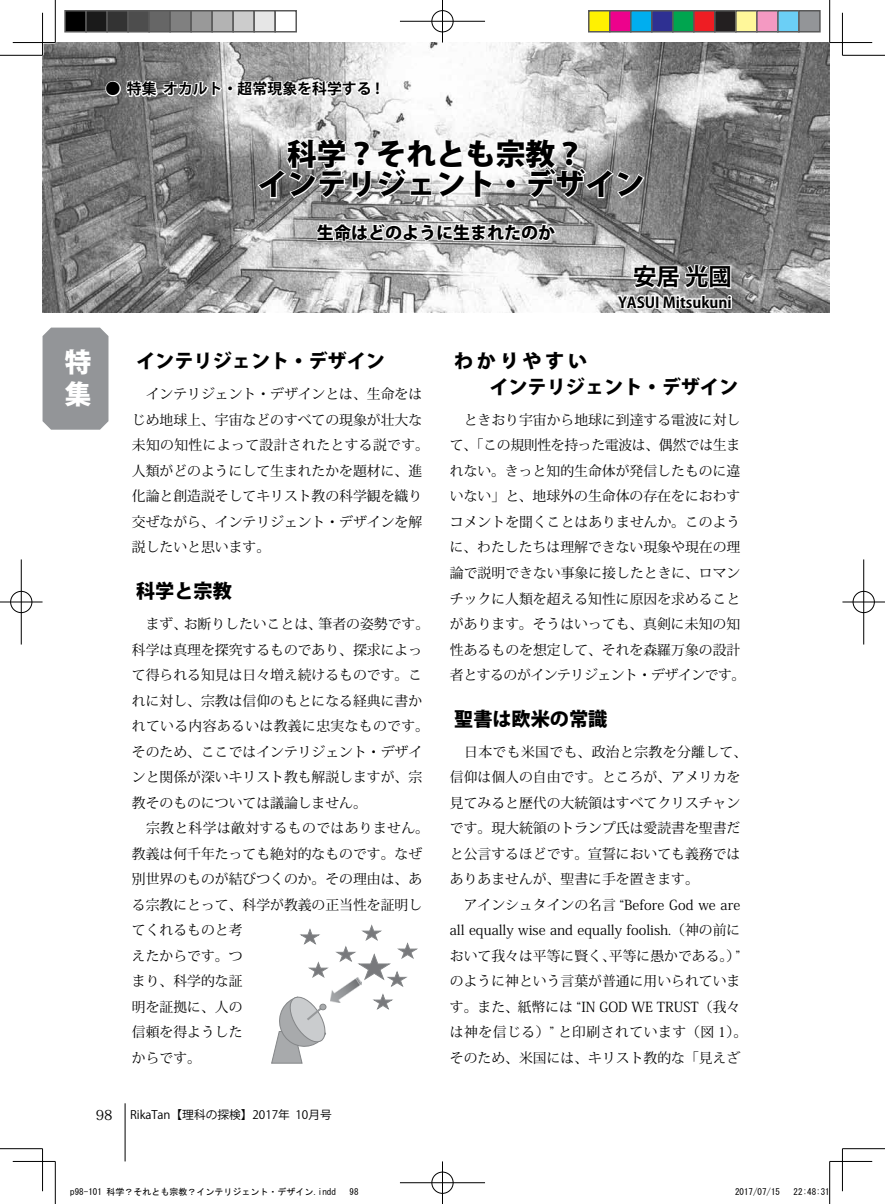
<style>
.page{position:relative;width:885px;height:1204px;background:#fff}
.page>*{position:absolute;margin:0;border:0;box-sizing:border-box;transform-origin:0 0}
.t1{font:800 29.7px/29.7px "Koz Go Pro";color:#000;text-align:center}
.t2{font:800 26.55px/32.1px "Koz Go Pro";color:#fff}
.t3{font:700 23.4px "Koz Go Pro";color:#000}
.t4{font:800 19.2px "Koz Go Pro";color:#000}
.t5{font:800 16.95px "Koz Go Pro";color:#000}
.t6{font:700 14.85px "Koz Go Pro";color:#000}
.t7{font:13.8px/25.5px "Koz Min Pro";color:#000}
.t8{font:11.7px "Koz Go Pro";color:#000}
.t9{font:9px "MS Gothic";color:#000}
</style>
<div class="page">
<hr style="left:125px;top:1103px;width:1px;height:58px;background:#000">
<div style="left:43px;top:327px;width:65px;height:102px;background:#939598"></div>
<img style="left:43px;top:43px;width:786px;height:269px">
<svg style="left:255px;top:137px;width:477px;height:176px"></svg>
<div style="left:727px;top:298px;width:4px;height:11px;border:2px solid #fff"></div>
<div style="left:105px;top:81px;width:16px;height:15px;border:2px solid #fff;border-radius:50%"></div>
<svg style="left:125px;top:43px;width:255px;height:56px"></svg>
<svg style="left:271px;top:996px;width:56px;height:67px"></svg>
<svg style="left:374px;top:993px;width:18px;height:16px"></svg>
<svg style="left:336px;top:925px;width:81px;height:61px"></svg>
<svg style="left:301px;top:928px;width:18px;height:16px"></svg>
<svg style="left:309px;top:962px;width:19px;height:15px"></svg>
<img style="left:331px;top:977px;width:31px;height:25px">
<hr style="left:13px;top:41px;width:42px;height:3px;background:#fff">
<hr style="left:41px;top:13px;width:3px;height:42px;background:#fff">
<hr style="left:0;top:55px;width:43px;height:1px;background:#000">
<hr style="left:842px;top:55px;width:42px;height:1px;background:#000">
<hr style="left:0;top:1148px;width:43px;height:1px;background:#000">
<hr style="left:842px;top:1148px;width:42px;height:1px;background:#000">
<hr style="left:55px;top:0;width:1px;height:43px;background:#000">
<hr style="left:55px;top:1161px;width:1px;height:42px;background:#000">
<hr style="left:829px;top:0;width:1px;height:43px;background:#000">
<hr style="left:829px;top:1161px;width:1px;height:42px;background:#000">
<hr style="left:13px;top:42px;width:42px;height:1px;background:#000">
<hr style="left:829px;top:42px;width:43px;height:1px;background:#000">
<hr style="left:13px;top:1161px;width:42px;height:1px;background:#000">
<hr style="left:829px;top:1161px;width:43px;height:1px;background:#000">
<hr style="left:42px;top:13px;width:1px;height:42px;background:#000">
<hr style="left:42px;top:1148px;width:1px;height:43px;background:#000">
<hr style="left:842px;top:13px;width:1px;height:42px;background:#000">
<hr style="left:842px;top:1148px;width:1px;height:43px;background:#000">
<div style="left:431px;top:10px;width:23px;height:23px;border:2px solid #fff;border-radius:50%"></div>
<hr style="left:400px;top:20px;width:85px;height:2px;background:#fff">
<hr style="left:441px;top:0;width:2px;height:43px;background:#fff">
<div style="left:431px;top:10px;width:22px;height:22px;border:1px solid #000;border-radius:50%"></div>
<hr style="left:400px;top:21px;width:85px;height:1px;background:#000">
<hr style="left:442px;top:0;width:1px;height:43px;background:#000">
<div style="left:431px;top:1170px;width:23px;height:24px;border:2px solid #fff;border-radius:50%"></div>
<hr style="left:400px;top:1181px;width:85px;height:2px;background:#fff">
<hr style="left:441px;top:1161px;width:2px;height:42px;background:#fff">
<div style="left:431px;top:1171px;width:22px;height:22px;border:1px solid #000;border-radius:50%"></div>
<hr style="left:400px;top:1182px;width:85px;height:1px;background:#000">
<hr style="left:442px;top:1161px;width:1px;height:42px;background:#000">
<div style="left:10px;top:590px;width:23px;height:23px;border:2px solid #fff;border-radius:50%"></div>
<hr style="left:0;top:601px;width:43px;height:2px;background:#fff">
<hr style="left:20px;top:559px;width:2px;height:85px;background:#fff">
<div style="left:10px;top:591px;width:22px;height:21px;border:1px solid #000;border-radius:50%"></div>
<hr style="left:0;top:601px;width:43px;height:1px;background:#000">
<hr style="left:21px;top:559px;width:1px;height:85px;background:#000">
<div style="left:851px;top:590px;width:24px;height:23px;border:2px solid #fff;border-radius:50%"></div>
<hr style="left:842px;top:601px;width:42px;height:2px;background:#fff">
<hr style="left:862px;top:559px;width:2px;height:85px;background:#fff">
<div style="left:852px;top:591px;width:22px;height:21px;border:1px solid #000;border-radius:50%"></div>
<hr style="left:842px;top:601px;width:42px;height:1px;background:#000">
<hr style="left:863px;top:559px;width:1px;height:85px;background:#000">
<div style="left:65px;top:11px;width:21px;height:21px;background:#000"></div>
<div style="left:64px;top:10px;width:23px;height:23px;border:2px solid #595959"></div>
<div style="left:86px;top:11px;width:21px;height:21px;background:#1a1a1a"></div>
<div style="left:85px;top:10px;width:23px;height:23px;border:2px solid #595959"></div>
<div style="left:107px;top:11px;width:21px;height:21px;background:#333"></div>
<div style="left:106px;top:10px;width:23px;height:23px;border:2px solid #595959"></div>
<div style="left:128px;top:11px;width:21px;height:21px;background:#4d4d4d"></div>
<div style="left:127px;top:10px;width:23px;height:23px;border:2px solid #595959"></div>
<div style="left:149px;top:11px;width:21px;height:21px;background:#666"></div>
<div style="left:148px;top:10px;width:23px;height:23px;border:2px solid #595959"></div>
<div style="left:170px;top:11px;width:21px;height:21px;background:#808080"></div>
<div style="left:169px;top:10px;width:23px;height:23px;border:2px solid #595959"></div>
<div style="left:191px;top:11px;width:21px;height:21px;background:#999"></div>
<div style="left:190px;top:10px;width:23px;height:23px;border:2px solid #595959"></div>
<div style="left:212px;top:11px;width:21px;height:21px;background:#b3b3b3"></div>
<div style="left:211px;top:10px;width:23px;height:23px;border:2px solid #595959"></div>
<div style="left:233px;top:11px;width:21px;height:21px;background:#ccc"></div>
<div style="left:232px;top:10px;width:23px;height:23px;border:2px solid #595959"></div>
<div style="left:254px;top:11px;width:21px;height:21px;background:#e6e6e6"></div>
<div style="left:253px;top:10px;width:23px;height:23px;border:2px solid #595959"></div>
<div style="left:274px;top:10px;width:23px;height:23px;border:2px solid #595959"></div>
<div style="left:588px;top:11px;width:21px;height:21px;background:#fff101"></div>
<div style="left:588px;top:10px;width:22px;height:23px;border:2px solid #595959"></div>
<div style="left:609px;top:11px;width:21px;height:21px;background:#ed028c"></div>
<div style="left:609px;top:10px;width:22px;height:23px;border:2px solid #595959"></div>
<div style="left:630px;top:11px;width:21px;height:21px;background:#00aeef"></div>
<div style="left:630px;top:10px;width:22px;height:23px;border:2px solid #595959"></div>
<div style="left:651px;top:11px;width:21px;height:21px;background:#2e3092"></div>
<div style="left:651px;top:10px;width:22px;height:23px;border:2px solid #595959"></div>
<div style="left:672px;top:11px;width:21px;height:21px;background:#00a54f"></div>
<div style="left:672px;top:10px;width:22px;height:23px;border:2px solid #595959"></div>
<div style="left:693px;top:11px;width:21px;height:21px;background:#ee1d23"></div>
<div style="left:693px;top:10px;width:22px;height:23px;border:2px solid #595959"></div>
<div style="left:714px;top:11px;width:21px;height:21px;background:#231f20"></div>
<div style="left:714px;top:10px;width:22px;height:23px;border:2px solid #595959"></div>
<div style="left:735px;top:11px;width:21px;height:21px;background:#fff79a"></div>
<div style="left:735px;top:10px;width:22px;height:23px;border:2px solid #595959"></div>
<div style="left:756px;top:11px;width:21px;height:21px;background:#f499c2"></div>
<div style="left:756px;top:10px;width:22px;height:23px;border:2px solid #595959"></div>
<div style="left:777px;top:11px;width:21px;height:21px;background:#6bcff6"></div>
<div style="left:777px;top:10px;width:22px;height:23px;border:2px solid #595959"></div>
<div style="left:798px;top:11px;width:21px;height:21px;background:#939598"></div>
<div style="left:798px;top:10px;width:22px;height:23px;border:2px solid #595959"></div>
<p class="t6" style="left:106px;top:79px;width:275px">● 特集 オカルト・超常現象を科学する !</p>
<h1 class="t1" style="left:227px;top:142px;width:418px">科学？それとも宗教？<br>　インテリジェント・デザイン</h1>
<h2 class="t2" style="left:65px;top:348px;width:28px">特集</h2>
<p class="t7" style="left:96px;top:1101px;width:18px">98</p>
<p class="t5" style="left:317px;top:221px;width:240px">生命はどのように生まれたのか</p>
<h3 class="t3" style="left:633px;top:262px;width:100px">安居 光國</h3>
<p class="t6" style="left:618px;top:293px;width:115px">YASUI Mitsukuni</p>
<h3 class="t4" style="left:136px;top:349px;width:250px">インテリジェント・デザイン</h3>
<p class="t7" style="left:132px;top:381px;width:299px">　インテリジェント・デザインとは、生命をはじめ地球上、宇宙などのすべての現象が壮大な未知の知性によって設計されたとする説です。人類がどのようにして生まれたかを題材に、進化論と創造説そしてキリスト教の科学観を織り交ぜながら、インテリジェント・デザインを解説したいと思います。</p>
<h3 class="t4" style="left:136px;top:578px;width:97px">科学と宗教</h3>
<p class="t7" style="left:132px;top:610px;width:299px">　まず、お断りしたいことは、筆者の姿勢です。科学は真理を探究するものであり、探求によって得られる知見は日々増え続けるものです。これに対し、宗教は信仰のもとになる経典に書かれている内容あるいは教義に忠実なものです。そのため、ここではインテリジェント・デザインと関係が深いキリスト教も解説しますが、宗教そのものについては議論しません。<br>　宗教と科学は敵対するものではありません。教義は何千年たっても絶対的なものです。なぜ別世界のものが結びつくのか。その理由は、ある宗教にとって、科学が教義の正当性を証明してくれるものと考<br>えたからです。つ<br>まり、科学的な証<br>明を証拠に、人の<br>信頼を得ようした<br>からです。</p>
<p class="t8" style="left:130px;top:1107px;width:203px">RikaTan【理科の探検】2017年 10月号</p>
<h3 class="t4" style="left:454px;top:374px;width:285px">　 インテリジェント・デザイン</h3>
<p class="t7" style="left:450px;top:406px;width:297px">　ときおり宇宙から地球に到達する電波に対して、「この規則性を持った電波は、偶然では生まれない。きっと知的生命体が発信したものに違いない」と、地球外の生命体の存在をにおわすコメントを聞くことはありませんか。このように、わたしたちは理解できない現象や現在の理論で説明できない事象に接したときに、ロマンチックに人類を超える知性に原因を求めることがあります。そうはいっても、真剣に未知の知性あるものを想定して、それを森羅万象の設計者とするのがインテリジェント・デザインです。</p>
<h3 class="t4" style="left:454px;top:706px;width:155px">聖書は欧米の常識</h3>
<p class="t7" style="left:450px;top:738px;width:299px">　日本でも米国でも、政治と宗教を分離して、信仰は個人の自由です。ところが、アメリカを見てみると歴代の大統領はすべてクリスチャンです。現大統領のトランプ氏は愛読書を聖書だと公言するほどです。宣誓においても義務ではありあませんが、聖書に手を置きます。<br>　アインシュタインの名言 “Before God we are all equally wise and equally foolish.（神の前において我々は平等に賢く、平等に愚かである。）”のように神という言葉が普通に用いられています。また、紙幣には “IN GOD WE TRUST（我々は神を信じる）” と印刷されています（図 1）。そのため、米国には、キリスト教的な「見えざ</p>
<p class="t9" style="left:70px;top:1187px;width:267px">p98-101 科学？それとも宗教？インテリジェント・デザイン.indd</p>
<p class="t9" style="left:349px;top:1187px;width:10px">98</p>
<p class="t9" style="left:735px;top:1187px;width:46px">2017/07/15</p>
<p class="t9" style="left:793px;top:1187px;width:37px">22:48:31</p>
</div>
